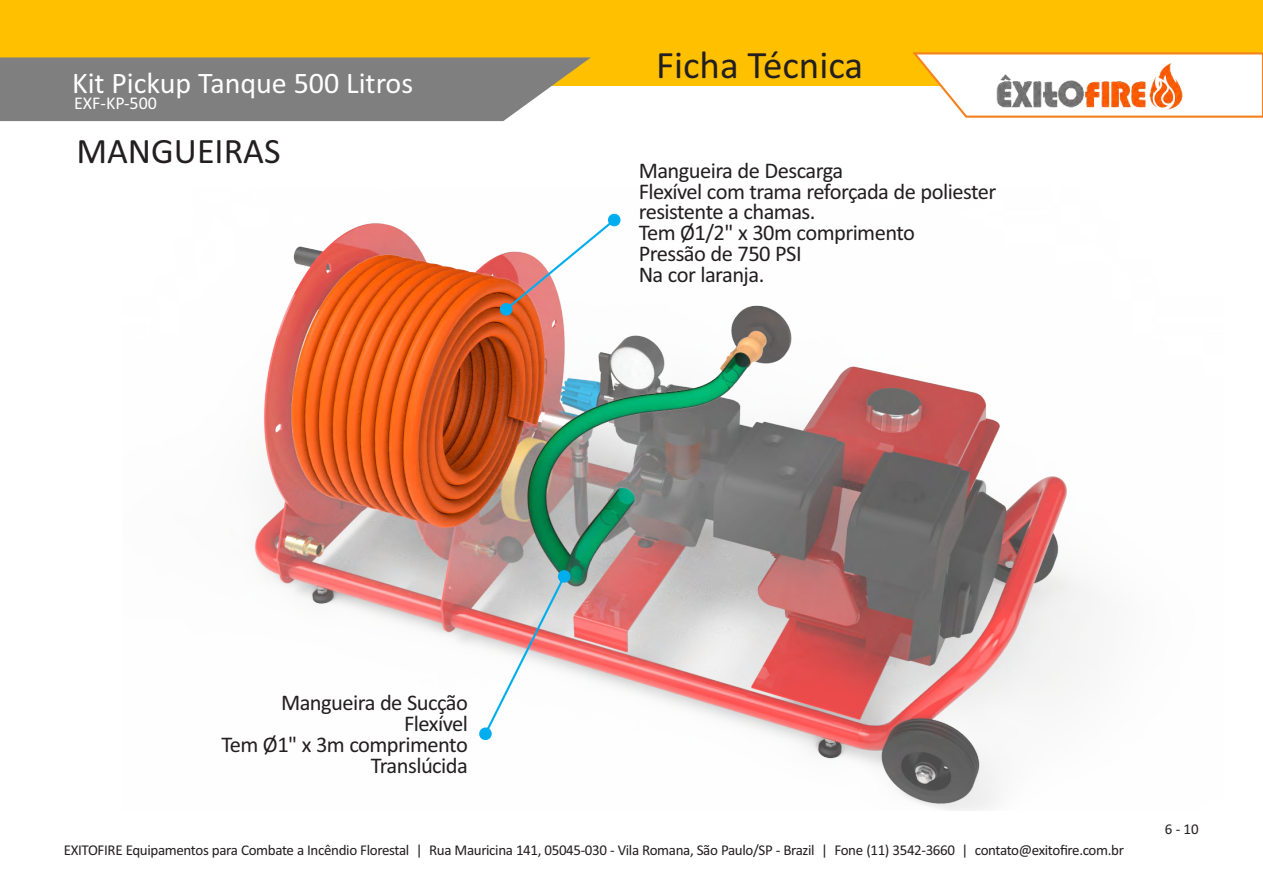
<style>
.page{position:relative;width:1263px;height:893px;background:#fff}
.page>*{position:absolute;margin:0;border:0;box-sizing:border-box;transform-origin:0 0}
.t1{font:39px "Calibri";color:#231f20}
.t2{font:36px "Calibri";color:#231f20}
.t3{font:30px "Calibri";color:#fff}
.t4{font:22.5px/20.9px "Calibri";letter-spacing:-.025em;color:#231f20}
.t5{font:18px "Calibri";color:#fff}
.t6{font:15px "Calibri";letter-spacing:-.025em;color:#231f20}
</style>
<div class="page">
<img style="left:254px;top:213px;width:840px;height:597px">
<div style="left:0;top:0;width:1263px;height:85px;background:#ffc000"></div>
<svg style="left:0;top:57px;width:591px;height:64px;background:#898783"></svg>
<svg style="left:910px;top:52px;width:353px;height:66px"></svg>
<img style="left:994px;top:74px;width:155px;height:41px">
<img style="left:1149px;top:63px;width:34px;height:47px">
<svg style="left:479px;top:570px;width:91px;height:170px"></svg>
<svg style="left:500px;top:214px;width:120px;height:102px"></svg>
<h3 class="t3" style="left:72px;top:70px;width:343px">Kit Pickup Tanque 500 Litros</h3>
<p class="t5" style="left:74px;top:96px;width:84px">EXF-KP-500</p>
<h2 class="t2" style="left:76px;top:136px;width:206px">MANGUEIRAS</h2>
<h1 class="t1" style="left:656px;top:49px;width:209px">Ficha Técnica</h1>
<p class="t4" style="left:639px;top:162px;width:359px">Mangueira de Descarga<br>Flexível com trama reforçada de poliester resistente a chamas.<br>Tem Ø1/2" x 30m comprimento<br>Pressão de 750 PSI<br>Na cor laranja.</p>
<p class="t4" style="left:221px;top:694px;width:248px;text-align:right">Mangueira de Sucção<br>Flexível<br>Tem Ø1" x 3m comprimento<br>Translúcida</p>
<p class="t6" style="left:64px;top:843px;width:1062px">EXITOFIRE Equipamentos para Combate a Incêndio Florestal | Rua Mauricina 141, 05045-030 - Vila Romana, São Paulo/SP - Brazil | Fone (11) 3542-3660 | contato@exitofire.com.br</p>
<p class="t6" style="left:1165px;top:823px;width:36px">6 - 10</p>
</div>
